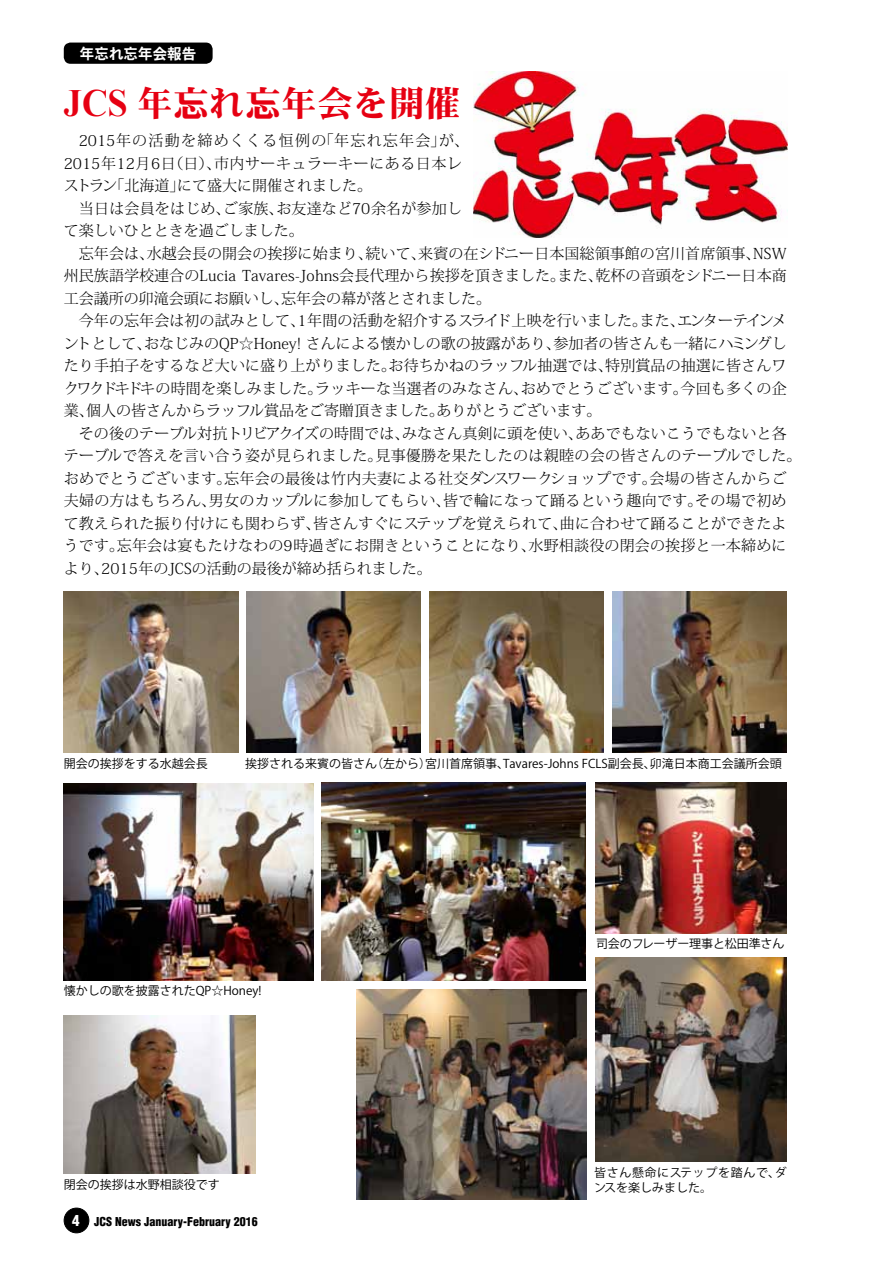
<style>
.page{position:relative;width:893px;height:1263px;background:#fff}
.page>*{position:absolute;margin:0;border:0;box-sizing:border-box;transform-origin:0 0}
.t1{font:36px "DFHS Mincho W9";color:#e60012}
.t2{font:300 15px/22.5px "Koz Min Pro";letter-spacing:.005em;color:#000}
.t3{font:15px "DFHS Gothic W7";color:#fff}
.t4{font:12px "Koz Go Pro";color:#000}
.t5{font:900 condensed 12px "Helvetica";color:#000}
.t6{font:12px/15px "Koz Go Pro";letter-spacing:.055em;color:#000}
.s1{font-size:15px;color:#fff}
</style>
<div class="page">
<div style="left:64px;top:1208px;width:25px;height:25px;background:#000;border-radius:50%"></div>
<div style="left:64px;top:1208px;width:25px;height:25px;border:1px solid #000;border-radius:50%"></div>
<img style="left:473px;top:71px;width:314px;height:167px">
<img style="left:64px;top:591px;width:174px;height:162px">
<img style="left:247px;top:591px;width:174px;height:162px">
<img style="left:429px;top:591px;width:175px;height:162px">
<img style="left:612px;top:591px;width:175px;height:162px">
<img style="left:64px;top:784px;width:250px;height:196px">
<img style="left:64px;top:1015px;width:191px;height:158px">
<img style="left:595px;top:958px;width:192px;height:204px">
<img style="left:356px;top:989px;width:230px;height:210px">
<img style="left:322px;top:782px;width:264px;height:199px">
<div style="left:64px;top:43px;width:149px;height:21px;background:#000;border-radius:7px"></div>
<img style="left:596px;top:782px;width:191px;height:152px">
<p class="t3" style="left:80px;top:46px;width:118px">年忘れ忘年会報告</p>
<h1 class="t1" style="left:64px;top:85px;width:399px">JCS 年忘れ忘年会を開催</h1>
<p class="t2" style="left:64px;top:129px;width:739px">　2015年の活動を締めくくる恒例の「年忘れ忘年会」が、<br>2015年12月6日（日）、市内サーキュラーキーにある日本レ<br>ストラン「北海道」にて盛大に開催されました。<br>　当日は会員をはじめ、ご家族、お友達など70余名が参加し<br>て楽しいひとときを過ごしました。<br>　忘年会は、水越会長の開会の挨拶に始まり、続いて、来賓の在シドニー日本国総領事館の宮川首席領事、NSW州民族語学校連合のLucia Tavares-Johns会長代理から挨拶を頂きました。また、乾杯の音頭をシドニー日本商工会議所の卯滝会頭にお願いし、忘年会の幕が落とされました。<br>　今年の忘年会は初の試みとして、1年間の活動を紹介するスライド上映を行いました。また、エンターテインメントとして、おなじみのQP☆Honey! さんによる懐かしの歌の披露があり、参加者の皆さんも一緒にハミングしたり手拍子をするなど大いに盛り上がりました。お待ちかねのラッフル抽選では、特別賞品の抽選に皆さんワクワクドキドキの時間を楽しみました。ラッキーな当選者のみなさん、おめでとうございます。今回も多くの企業、個人の皆さんからラッフル賞品をご寄贈頂きました。ありがとうございます。<br>　その後のテーブル対抗トリビアクイズの時間では、みなさん真剣に頭を使い、ああでもないこうでもないと各テーブルで答えを言い合う姿が見られました。見事優勝を果たしたのは親睦の会の皆さんのテーブルでした。おめでとうございます。忘年会の最後は竹内夫妻による社交ダンスワークショップです。会場の皆さんからご夫婦の方はもちろん、男女のカップルに参加してもらい、皆で輪になって踊るという趣向です。その場で初めて教えられた振り付けにも関わらず、皆さんすぐにステップを覚えられて、曲に合わせて踊ることができたようです。忘年会は宴もたけなわの9時過ぎにお開きということになり、水野相談役の閉会の挨拶と一本締めにより、2015年のJCSの活動の最後が締め括られました。</p>
<p class="t4" style="left:64px;top:756px;width:145px">開会の挨拶をする水越会長</p>
<p class="t4" style="left:245px;top:756px;width:538px">挨拶される来賓の皆さん（左から）宮川首席領事、Tavares-Johns FCLS副会長、卯滝日本商工会議所会頭</p>
<p class="t4" style="left:64px;top:983px;width:199px">懐かしの歌を披露されたQP☆Honey!</p>
<p class="t4" style="left:64px;top:1177px;width:157px">閉会の挨拶は水野相談役です</p>
<p class="t5" style="left:72px;top:1214px;width:187px"><span class="s1">4</span> JCS News January-February 2016</p>
<p class="t4" style="left:596px;top:935px;width:190px">司会のフレーザー理事と松田準さん</p>
<p class="t6" style="left:594px;top:1165px;width:194px">皆さん懸命にステップを踏んで、ダンスを楽しみました。</p>
</div>
